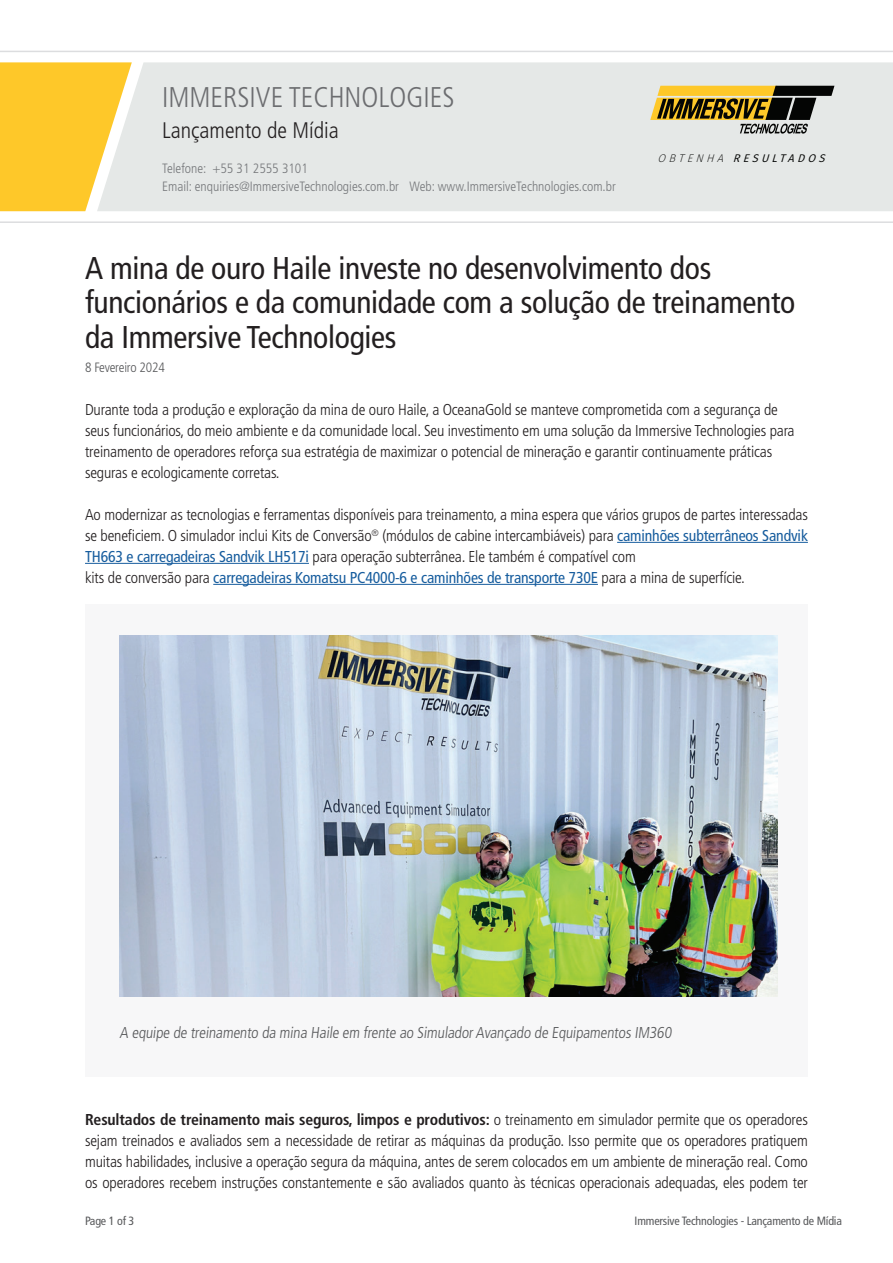
<style>
.page{position:relative;width:893px;height:1263px;background:#fff}
.page>*{position:absolute;margin:0;border:0;box-sizing:border-box;transform-origin:0 0}
.t1{font:condensed 31.5px/34.5px "Frutiger LT Std";letter-spacing:-.01em;color:#231f20}
.t2{font:300 condensed 28.5px "Frutiger LT Std";color:#6c6d70}
.t3{font:300 condensed 22.5px "Frutiger LT Std";color:#231f20}
.t4{font:300 condensed 15.75px/21px "Frutiger LT Std";letter-spacing:-.01em;color:#231f20}
.t5{font:300 condensed 15.75px "Frutiger LT Std";color:#57585a}
.t6{font:300 condensed 13.5px/18px "Frutiger LT Std";color:#76787b}
.t7{font:300 condensed 13.5px "Frutiger LT Std";letter-spacing:-.015em;color:#57585a}
.t8{font:condensed 12px "Frutiger LT Std";letter-spacing:-.015em;color:#57585a}
.t9{font:italic 11.1px "Fira Sans";color:#040504}
.s1{font-weight:200}
.s2{font-weight:400;color:#175d9e}
.s3{font-weight:700}
</style>
<div class="page">
<div style="left:0;top:62px;width:97px;height:149px;background:#fec829"></div>
<div style="left:97px;top:62px;width:796px;height:149px;background:#e5e8e7"></div>
<hr style="left:0;top:51px;width:893px;height:1px;background:#dcdddf">
<hr style="left:0;top:221px;width:893px;height:2px;background:#dcdddf">
<svg style="left:650px;top:86px;width:184px;height:48px;background:#9b8e62"></svg>
<hr style="left:617px;top:542px;width:191px;height:1px;background:#175d9e">
<hr style="left:85px;top:563px;width:224px;height:1px;background:#175d9e">
<hr style="left:213px;top:584px;width:385px;height:1px;background:#175d9e">
<div style="left:85px;top:604px;width:723px;height:473px;background:#f7f7f8"></div>
<img style="left:120px;top:636px;width:657px;height:360px">
<h2 class="t2" style="left:162px;top:81px;width:294px">IMMERSIVE TECHNOLOGIES</h2>
<h3 class="t3" style="left:162px;top:118px;width:178px">Lançamento de Mídia</h3>
<p class="t6" style="left:162px;top:160px;width:455px">Telefone: +55 31 2555 3101<br>Email: enquiries@ImmersiveTechnologies.com.br Web: www.ImmersiveTechnologies.com.br</p>
<h3 class="t3" style="left:162px;top:118px;width:121px">Media Release</h3>
<p class="t6" style="left:162px;top:160px;width:131px">Phone: +61 8 9347 9016</p>
<p class="t9" style="left:658px;top:149px;width:173px"><span class="s1">OBTENHA</span> RESULTADOS</p>
<h1 class="t1" style="left:85px;top:251px;width:712px">A mina de ouro Haile investe no desenvolvimento dos funcionários e da comunidade com a solução de treinamento da Immersive Technologies</h1>
<p class="t7" style="left:85px;top:360px;width:81px">8 Fevereiro 2024</p>
<p class="t4" style="left:85px;top:399px;width:711px">Durante toda a produção e exploração da mina de ouro Haile, a OceanaGold se manteve comprometida com a segurança de seus funcionários, do meio ambiente e da comunidade local. Seu investimento em uma solução da Immersive Technologies para treinamento de operadores reforça sua estratégia de maximizar o potencial de mineração e garantir continuamente práticas seguras e ecologicamente corretas.</p>
<p class="t4" style="left:85px;top:504px;width:724px">Ao modernizar as tecnologias e ferramentas disponíveis para treinamento, a mina espera que vários grupos de partes interessadas se beneficiem. O simulador inclui Kits de Conversão<sup>®</sup> (módulos de cabine intercambiáveis) para <span class="s2">caminhões subterrâneos Sandvik TH663 e carregadeiras Sandvik LH517i</span> para operação subterrânea. Ele também é compatível com<br>kits de conversão para <span class="s2">carregadeiras Komatsu PC4000-6 e caminhões de transporte 730E</span> para a mina de superfície.</p>
<p class="t5" style="left:120px;top:1024px;width:556px">A equipe de treinamento da mina Haile em frente ao SimuladorAvançado de Equipamentos IM360</p>
<p class="t4" style="left:85px;top:1109px;width:724px;text-align:justify"><span class="s3">Resultados de treinamento mais seguros, limpos e produtivos:</span> o treinamento em simulador permite que os operadores sejam treinados e avaliados sem a necessidade de retirar as máquinas da produção. Isso permite que os operadores pratiquem muitas habilidades, inclusive a operação segura da máquina, antes de serem colocados em um ambiente de mineração real. Como os operadores recebem instruções constantemente e são avaliados quanto às técnicas operacionais adequadas, eles podem ter</p>
<p class="t8" style="left:85px;top:1214px;width:51px">Page 1 of 3</p>
<p class="t8" style="left:635px;top:1214px;width:209px">Immersive Technologies - Lançamento de Mídia</p>
</div>
